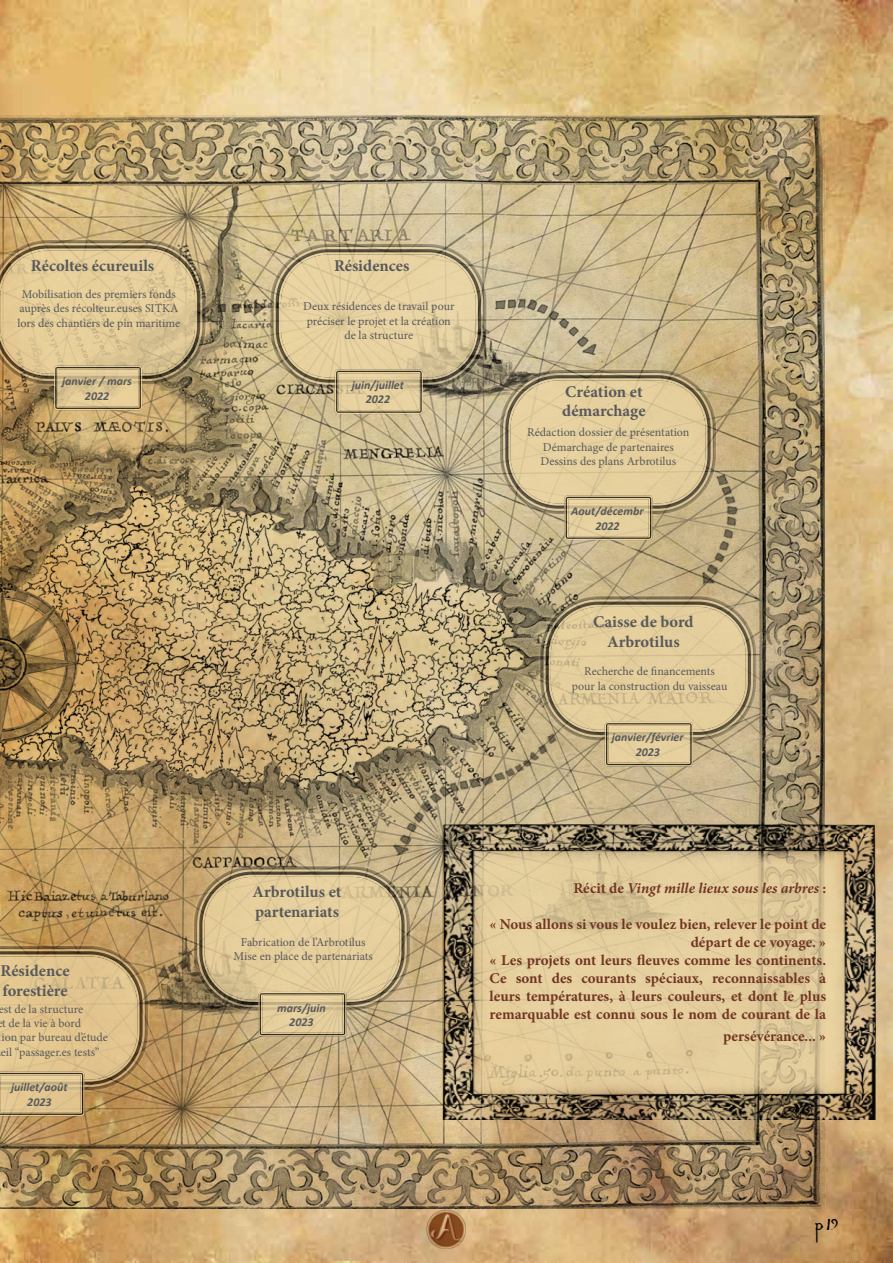
<style>
.page{position:relative;width:893px;height:1263px;background:#fff}
.page>*{position:absolute;margin:0;border:0;box-sizing:border-box;transform-origin:0 0}
.t1{font:22.5px "Leonardo Hand F";color:#000}
.t2{font:700 16.5px/19.8px "Minion Pro";color:#58595b}
.t3{font:700 15px/18px "Minion Pro";color:#713623;text-align:right}
.t4{font:italic 700 15px "Minion Pro";color:#713623}
.t5{font:12px/14.4px "Minion Pro";color:#58595b;text-align:center}
.t6{font:italic 700 12px/14.4px "Calibri";color:#58595b;text-align:center}
.s1{font-style:normal}
.s2{font-size:30px}
</style>
<div class="page">
<img style="left:0;top:0;width:893px;height:1263px">
<img style="left:427px;top:1209px;width:39px;height:39px">
<img style="left:0;top:115px;width:824px;height:1093px">
<img style="left:444px;top:825px;width:432px;height:294px">
<svg style="left:475px;top:853px;width:369px;height:240px;background:#dfc999"></svg>
<svg style="left:0;top:238px;width:208px;height:148px;background:#cfb887"></svg>
<svg style="left:55px;top:366px;width:86px;height:44px;background:#dcc593"></svg>
<div style="left:54px;top:366px;width:88px;height:44px;border:4px solid #000;border-radius:2px"></div>
<div style="left:54px;top:366px;width:88px;height:44px;border:1px solid #efd8a4;border-radius:3px"></div>
<div style="left:57px;top:368px;width:83px;height:40px;border:1px solid #efd8a4"></div>
<svg style="left:269px;top:243px;width:218px;height:146px;background:#deca9b"></svg>
<div style="left:268px;top:242px;width:221px;height:148px;border:13px solid #000;border-radius:54px"></div>
<div style="left:268px;top:242px;width:221px;height:148px;border:2px solid #efd8a4;border-radius:59px"></div>
<div style="left:274px;top:247px;width:209px;height:138px;border:2px solid #efd8a4;border-radius:54px"></div>
<div style="left:279px;top:252px;width:199px;height:128px;border:2px solid #efd8a4;border-radius:49px"></div>
<svg style="left:335px;top:370px;width:87px;height:43px;background:#e0ca9a"></svg>
<div style="left:335px;top:369px;width:88px;height:45px;border:4px solid #000;border-radius:2px"></div>
<div style="left:335px;top:369px;width:88px;height:45px;border:1px solid #efd8a4;border-radius:3px"></div>
<div style="left:337px;top:372px;width:83px;height:39px;border:1px solid #efd8a4"></div>
<svg style="left:499px;top:369px;width:218px;height:146px;background:#e0cb9a"></svg>
<div style="left:498px;top:368px;width:220px;height:148px;border:13px solid #000;border-radius:54px"></div>
<div style="left:508px;top:378px;width:199px;height:128px;border:2px solid #efd8a4;border-radius:49px"></div>
<svg style="left:565px;top:496px;width:87px;height:43px;background:#e1cb9a"></svg>
<div style="left:564px;top:495px;width:88px;height:45px;border:4px solid #000;border-radius:2px"></div>
<div style="left:564px;top:495px;width:88px;height:45px;border:1px solid #efd8a4;border-radius:3px"></div>
<div style="left:567px;top:498px;width:83px;height:39px;border:1px solid #efd8a4"></div>
<svg style="left:539px;top:595px;width:218px;height:146px;background:#ddc797"></svg>
<div style="left:538px;top:594px;width:220px;height:148px;border:13px solid #000;border-radius:54px"></div>
<div style="left:543px;top:599px;width:210px;height:138px;border:2px solid #efd8a4;border-radius:54px"></div>
<div style="left:549px;top:605px;width:199px;height:127px;border:2px solid #efd8a4;border-radius:49px"></div>
<svg style="left:605px;top:722px;width:87px;height:44px;background:#e1cb9a"></svg>
<div style="left:605px;top:722px;width:88px;height:44px;border:4px solid #000;border-radius:2px"></div>
<div style="left:605px;top:722px;width:88px;height:44px;border:1px solid #efd8a4;border-radius:3px"></div>
<div style="left:607px;top:724px;width:83px;height:40px;border:1px solid #efd8a4"></div>
<svg style="left:193px;top:865px;width:218px;height:146px;background:#dec897"></svg>
<div style="left:192px;top:864px;width:220px;height:148px;border:13px solid #000;border-radius:54px"></div>
<div style="left:192px;top:864px;width:220px;height:148px;border:2px solid #efd8a4;border-radius:59px"></div>
<div style="left:197px;top:869px;width:210px;height:138px;border:2px solid #efd8a4;border-radius:54px"></div>
<div style="left:202px;top:875px;width:199px;height:127px;border:2px solid #efd8a4;border-radius:49px"></div>
<svg style="left:259px;top:992px;width:87px;height:44px;background:#dfc898"></svg>
<div style="left:258px;top:992px;width:88px;height:44px;border:4px solid #000;border-radius:2px"></div>
<div style="left:258px;top:992px;width:88px;height:44px;border:1px solid #efd8a4;border-radius:3px"></div>
<div style="left:261px;top:994px;width:83px;height:40px;border:1px solid #efd8a4"></div>
<svg style="left:0;top:944px;width:150px;height:172px;background:#d0b27e"></svg>
<img style="left:482px;top:288px;width:126px;height:90px">
<img style="left:646px;top:458px;width:124px;height:148px">
<img style="left:240px;top:288px;width:27px;height:36px">
<svg style="left:217px;top:304px;width:23px;height:9px"></svg>
<img style="left:147px;top:950px;width:39px;height:44px">
<img style="left:175px;top:956px;width:14px;height:15px">
<img style="left:365px;top:763px;width:145px;height:119px">
<img style="left:469px;top:738px;width:86px;height:63px">
<img style="left:535px;top:741px;width:13px;height:15px">
<img style="left:544px;top:731px;width:13px;height:14px">
<h2 class="t2" style="left:31px;top:255px;width:125px">Récoltes écureuils</h2>
<p class="t5" style="left:18px;top:287px;width:164px">Mobilisation des premiers fonds auprès des récolteur.euses SITKA lors des chantiers de pin maritime</p>
<p class="t6" style="left:62px;top:374px;width:71px">janvier / mars<br>2022</p>
<h2 class="t2" style="left:1px;top:961px;width:71px">Résidence forestière</h2>
<p class="t5" style="left:-1px;top:1002px;width:111px;text-align:left">est de la structure<br>t de la vie à bord<br>ion par bureau d’étude eil “passager.es tests”</p>
<p class="t6" style="left:11px;top:1079px;width:58px">juillet/août<br>2023</p>
<h2 class="t2" style="left:334px;top:255px;width:77px">Résidences</h2>
<p class="t5" style="left:303px;top:299px;width:153px">Deux résidences de travail pour préciser le projet et la création de la structure</p>
<p class="t6" style="left:352px;top:377px;width:54px">juin/juillet<br>2022</p>
<h2 class="t2" style="left:562px;top:381px;width:85px">Création et démarchage</h2>
<p class="t5" style="left:527px;top:425px;width:164px">Rédaction dossier de présentation<br>Démarchage de partenaires<br>Dessins des plans Arbrotilus</p>
<p class="t6" style="left:571px;top:503px;width:74px">Aout/décembr<br>2022</p>
<h2 class="t2" style="left:593px;top:611px;width:102px;text-align:center">Caisse de bord<br>Arbrotilus</h2>
<p class="t5" style="left:572px;top:664px;width:157px">Recherche de financements pour la construction du vaisseau</p>
<p class="t6" style="left:612px;top:730px;width:73px">janvier/février<br>2023</p>
<h2 class="t2" style="left:253px;top:881px;width:90px">Arbrotilus et partenariats</h2>
<p class="t5" style="left:234px;top:934px;width:141px">Fabrication de l’Arbrotilus<br>Mise en place de partenariats</p>
<p class="t6" style="left:277px;top:1000px;width:50px">mars/juin<br>2023</p>
<p class="t4" style="left:573px;top:877px;width:254px"><span class="s1">Récit de</span> Vingt mille lieux sous les arbres <span class="s1">:</span></p>
<p class="t3" style="left:490px;top:915px;width:338px">« Nous allons si vous le voulez bien, relever le point de départ de ce voyage. »<br>« Les projets ont leurs fleuves comme les continents.<br>Ce sont des courants spéciaux, reconnaissables à leurs températures, à leurs couleurs, et dont le plus remarquable est connu sous le nom de courant de la</p>
<p class="t3" style="left:723px;top:1027px;width:104px">persévérance... »</p>
<h1 class="t1" style="left:815px;top:1209px;width:25px"><span class="s2">p</span>19</h1>
</div>
